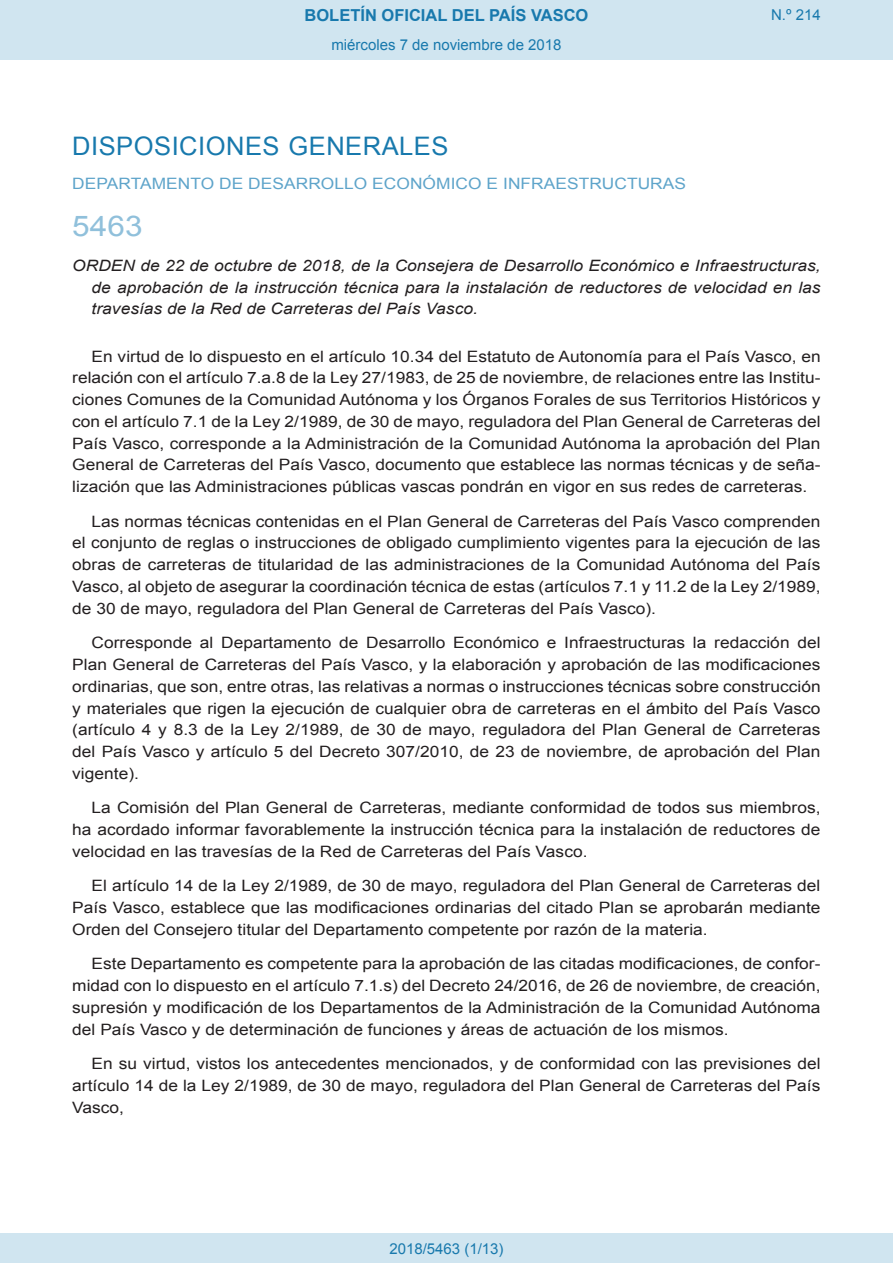
<style>
.page{position:relative;width:893px;height:1263px;background:#fff}
.page>*{position:absolute;margin:0;border:0;box-sizing:border-box;transform-origin:0 0}
.BOPVOrden{font:28.5px "Arial";color:#90c0db;scale:1.11 1}
.BOPVSeccion{font:25.5px "Arial";letter-spacing:.02em;color:#1879ad}
.t1{font:700 16.5px "Arial";color:#1879ad}
.BOPVDetalle{font:15.6px/21.8px "Arial";color:#231f20;text-align:justify;scale:1.11 1}
.BOPVTitulo{font:italic 15.6px/21.8px "Arial";color:#231f20;text-align:justify;scale:1.11 1}
.BOPVOrganismo{font:15.6px "Arial";letter-spacing:.005em;color:#5ea4ca;scale:1.11 1}
.Paginacion_Centro{font:15px "Arial";color:#1879ad}
</style>
<div class="page">
<div style="left:0;top:0;width:893px;height:60px;background:#d0e5f0"></div>
<div style="left:0;top:1233px;width:893px;height:30px;background:#d0e5f0"></div>
<p class="t1" style="left:305px;top:4px;width:285px">BOLETÍN OFICIAL DEL PAÍS VASCO</p>
<p class="Paginacion_Centro" style="left:331px;top:35px;width:232px">miércoles 7 de noviembre de 2018</p>
<p class="Paginacion_Centro" style="left:771px;top:5px;width:51px">N.º 214</p>
<p class="BOPVSeccion" style="left:72px;top:129px;width:378px">DISPOSICIONES GENERALES</p>
<p class="BOPVOrganismo" style="left:72px;top:173px;width:554px">DEPARTAMENTO DE DESARROLLO ECONÓMICO E INFRAESTRUCTURAS</p>
<p class="BOPVOrden" style="left:72px;top:208px;width:65px">5463</p>
<p class="BOPVTitulo" style="left:92px;top:255px;width:658px;text-indent:-19px">ORDEN de 22 de octubre de 2018, de la Consejera de Desarrollo Económico e Infraestructuras, de aprobación de la instrucción técnica para la instalación de reductores de velocidad en las travesías de la Red de Carreteras del País Vasco.</p>
<p class="BOPVDetalle" style="left:72px;top:345px;width:676px;text-indent:19px">En virtud de lo dispuesto en el artículo 10.34 del Estatuto de Autonomía para el País Vasco, en relación con el artículo 7.a.8 de la Ley 27/1983, de 25 de noviembre, de relaciones entre las Institu&shy;ciones Comunes de la Comunidad Autónoma y los Órganos Forales de sus Territorios Históricos y con el artículo 7.1 de la Ley 2/1989, de 30 de mayo, reguladora del Plan General de Carreteras del País Vasco, corresponde a la Administración de la Comunidad Autónoma la aprobación del Plan General de Carreteras del País Vasco, documento que establece las normas técnicas y de seña&shy;lización que las Administraciones públicas vascas pondrán en vigor en sus redes de carreteras.</p>
<p class="BOPVDetalle" style="left:72px;top:510px;width:676px;text-indent:19px">Las normas técnicas contenidas en el Plan General de Carreteras del País Vasco comprenden el conjunto de reglas o instrucciones de obligado cumplimiento vigentes para la ejecución de las obras de carreteras de titularidad de las administraciones de la Comunidad Autónoma del País Vasco, al objeto de asegurar la coordinación técnica de estas (artículos 7.1 y 11.2 de la Ley 2/1989, de 30 de mayo, reguladora del Plan General de Carreteras del País Vasco).</p>
<p class="BOPVDetalle" style="left:72px;top:632px;width:676px;text-indent:19px">Corresponde al Departamento de Desarrollo Económico e Infraestructuras la redacción del Plan General de Carreteras del País Vasco, y la elaboración y aprobación de las modificaciones ordinarias, que son, entre otras, las relativas a normas o instrucciones técnicas sobre construcción y materiales que rigen la ejecución de cualquier obra de carreteras en el ámbito del País Vasco (artículo 4 y 8.3 de la Ley 2/1989, de 30 de mayo, reguladora del Plan General de Carreteras del País Vasco y artículo 5 del Decreto 307/2010, de 23 de noviembre, de aprobación del Plan vigente).</p>
<p class="BOPVDetalle" style="left:72px;top:797px;width:676px;text-indent:19px">La Comisión del Plan General de Carreteras, mediante conformidad de todos sus miembros, ha acordado informar favorablemente la instrucción técnica para la instalación de reductores de velocidad en las travesías de la Red de Carreteras del País Vasco.</p>
<p class="BOPVDetalle" style="left:72px;top:875px;width:676px;text-indent:19px">El artículo 14 de la Ley 2/1989, de 30 de mayo, reguladora del Plan General de Carreteras del País Vasco, establece que las modificaciones ordinarias del citado Plan se aprobarán mediante Orden del Consejero titular del Departamento competente por razón de la materia.</p>
<p class="BOPVDetalle" style="left:72px;top:953px;width:676px;text-indent:19px">Este Departamento es competente para la aprobación de las citadas modificaciones, de confor&shy;midad con lo dispuesto en el artículo 7.1.s) del Decreto 24/2016, de 26 de noviembre, de creación, supresión y modificación de los Departamentos de la Administración de la Comunidad Autónoma del País Vasco y de determinación de funciones y áreas de actuación de los mismos.</p>
<p class="BOPVDetalle" style="left:72px;top:1053px;width:676px;text-indent:19px">En su virtud, vistos los antecedentes mencionados, y de conformidad con las previsiones del artículo 14 de la Ley 2/1989, de 30 de mayo, reguladora del Plan General de Carreteras del País Vasco,</p>
<p class="Paginacion_Centro" style="left:389px;top:1238px;width:116px">2018/5463 (1/13)</p>
</div>
